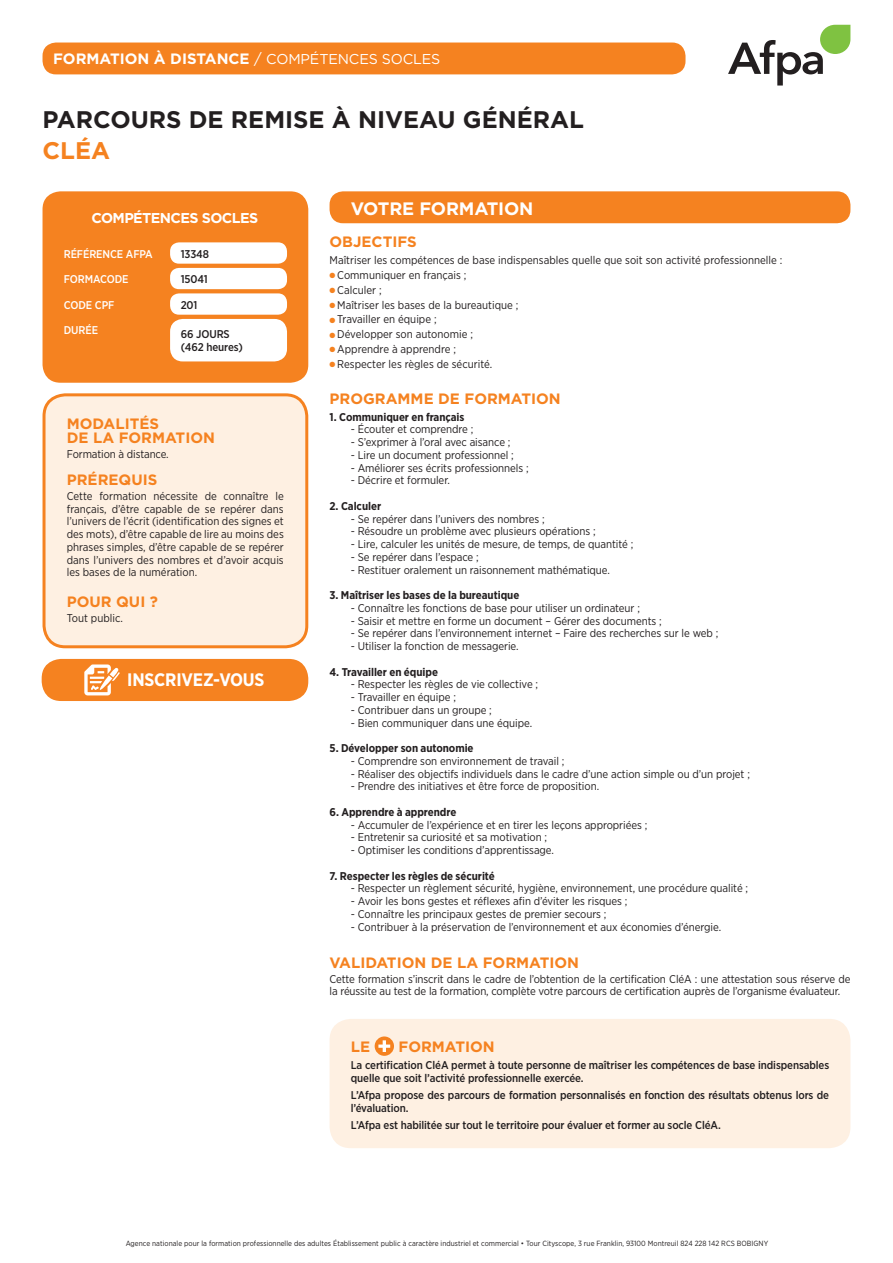
<style>
.page{position:relative;width:893px;height:1263px;background:#fff}
.page>*{position:absolute;margin:0;border:0;box-sizing:border-box;transform-origin:0 0}
.t1{font:700 24px "Gotham";color:#231f20}
.t2{font:700 24px "Gotham";color:#f58220}
.t3{font:700 18px "Gotham";color:#fff}
.t4{font:700 18px "Gotham Narrow";letter-spacing:-.01em;color:#fff}
.t5{font:700 15px/14.2px "Gotham";color:#f58220}
.t6{font:700 15px "Gotham";color:#fff}
.t7{font:14.25px "Gotham";letter-spacing:-.01em;color:#fff}
.t8{font:700 14.25px "Gotham";color:#fff}
.t9{font:11.25px/12.8px "Gotham Narrow";letter-spacing:-.005em;color:#231f20;text-align:justify}
.t10{font:500 11.25px/12.8px "Gotham Narrow";letter-spacing:-.01em;color:#231f20}
.t11{font:700 11.25px "Gotham Narrow";letter-spacing:-.005em;color:#231f20}
.t12{font:500 11.25px "Gotham Narrow";letter-spacing:-.01em;color:#fff}
.t13{font:7.5px "Gotham Narrow";letter-spacing:.005em;color:#231f20}
.s1{font-weight:700;font-size:15px}
.s2{font-size:15px}
.s3{color:#f58220}
</style>
<div class="page">
<div style="left:330px;top:1019px;width:520px;height:129px;background:#fef0e2;border-radius:21px"></div>
<svg style="left:728px;top:25px;width:122px;height:61px"></svg>
<div style="left:44px;top:395px;width:263px;height:252px;background:#fef0e2;border-radius:21px"></div>
<div style="left:43px;top:393px;width:265px;height:255px;border:3px solid #f58220;border-radius:21px"></div>
<div style="left:43px;top:43px;width:642px;height:31px;background:#f58220;border-radius:14px"></div>
<div style="left:330px;top:191px;width:520px;height:32px;background:#f58220;border-radius:14px"></div>
<div style="left:43px;top:191px;width:265px;height:192px;background:#f58220;border-radius:18px"></div>
<div style="left:170px;top:242px;width:117px;height:22px;background:#fff;border-radius:9px"></div>
<div style="left:170px;top:268px;width:117px;height:21px;background:#fff;border-radius:9px"></div>
<div style="left:170px;top:293px;width:117px;height:22px;background:#fff;border-radius:9px"></div>
<svg style="left:375px;top:1036px;width:19px;height:20px"></svg>
<svg style="left:378px;top:1040px;width:12px;height:12px"></svg>
<div style="left:42px;top:659px;width:266px;height:42px;background:#f58220;border-radius:20px"></div>
<svg style="left:84px;top:664px;width:36px;height:31px"></svg>
<div style="left:170px;top:319px;width:117px;height:42px;background:#fff;border-radius:13px"></div>
<h3 class="t6" style="left:53px;top:49px;width:22px">FORMATION</h3>
<h3 class="t6" style="left:154px;top:49px;width:27px">À DISTAN</h3>
<p class="t7" style="left:229px;top:50px;width:213px"><span class="s1">CE</span> <span class="s2">/</span> COMPÉTENCES SOCLES</p>
<h1 class="t1" style="left:43px;top:104px;width:87px">PARCOURS</h1>
<h1 class="t1" style="left:189px;top:104px;width:59px">DE REMISE</h1>
<h1 class="t1" style="left:332px;top:104px;width:43px">À NIVEAU</h1>
<h1 class="t1" style="left:463px;top:104px;width:37px">GÉNÉRAL</h1>
<h1 class="t2" style="left:43px;top:134px;width:69px">CLÉA</h1>
<p class="t8" style="left:91px;top:208px;width:11px">COMPÉTEN</p>
<p class="t8" style="left:171px;top:208px;width:71px">CES SOCLES</p>
<p class="t10" style="left:181px;top:247px;width:30px">13348</p>
<p class="t10" style="left:181px;top:273px;width:29px">15041</p>
<p class="t10" style="left:181px;top:298px;width:18px">201</p>
<p class="t12" style="left:64px;top:247px;width:91px">RÉFÉRENCE AFPA</p>
<p class="t12" style="left:64px;top:272px;width:66px">FORMACODE</p>
<p class="t12" style="left:64px;top:298px;width:52px">CODE CPF</p>
<p class="t12" style="left:64px;top:323px;width:36px">DURÉE</p>
<p class="t10" style="left:181px;top:328px;width:29px">66 jour</p>
<p class="t10" style="left:181px;top:328px;width:64px;text-indent:43px">s (462 heures)</p>
<h3 class="t5" style="left:67px;top:416px;width:150px">MODALITÉS<br>DE LA FORMATION</h3>
<p class="t9" style="left:67px;top:448px;width:103px">Formation à distance.</p>
<h3 class="t5" style="left:67px;top:473px;width:92px">PRÉREQUIS</h3>
<p class="t9" style="left:67px;top:490px;width:219px">Cette formation nécessite de connaître le français, d’être capable de se repérer dans l’univers de l’écrit (identification des signes et des mots), d’être capable de lire au moins des phrases simples, d’être capable de se repérer dans l’univers des nombres et d’avoir acquis les bases de la numération.</p>
<h3 class="t5" style="left:67px;top:595px;width:93px">POUR QUI ?</h3>
<p class="t9" style="left:67px;top:612px;width:58px">Tout public.</p>
<h2 class="t4" style="left:127px;top:669px;width:139px">INSCRIVEZ-VOUS</h2>
<h2 class="t3" style="left:351px;top:196px;width:26px">VOTRE</h2>
<h2 class="t3" style="left:419px;top:196px;width:14px">FORMATION</h2>
<h3 class="t5" style="left:330px;top:234px;width:89px">OBJECTIFS</h3>
<p class="t9" style="left:330px;top:253px;width:454px">Maîtriser les compétences de base indispensables quelle que soit son activité professionnelle :</p>
<p class="t9" style="left:330px;top:268px;width:138px"><span class="s3">●</span> Communiquer en français ;</p>
<p class="t9" style="left:330px;top:283px;width:54px"><span class="s3">●</span> Calculer ;</p>
<p class="t9" style="left:330px;top:298px;width:190px"><span class="s3">●</span> Maîtriser les bases de la bureautique ;</p>
<p class="t9" style="left:330px;top:313px;width:109px"><span class="s3">●</span> Travailler en équipe ;</p>
<p class="t9" style="left:330px;top:328px;width:145px"><span class="s3">●</span> Développer son autonomie ;</p>
<p class="t9" style="left:330px;top:343px;width:128px"><span class="s3">●</span> Apprendre à apprendre ;</p>
<p class="t9" style="left:330px;top:358px;width:164px"><span class="s3">●</span> Respecter les règles de sécurité.</p>
<h3 class="t5" style="left:330px;top:391px;width:233px">PROGRAMME DE FORMATION</h3>
<p class="t11" style="left:330px;top:410px;width:136px">1. Communiquer en français</p>
<p class="t9" style="left:351px;top:423px;width:124px">- Écouter et comprendre ;</p>
<p class="t9" style="left:351px;top:436px;width:161px">- S’exprimer à l’oral avec aisance ;</p>
<p class="t9" style="left:351px;top:448px;width:165px">- Lire un document professionnel ;</p>
<p class="t9" style="left:351px;top:461px;width:179px">- Améliorer ses écrits professionnels ;</p>
<p class="t9" style="left:351px;top:474px;width:101px">- Décrire et formuler.</p>
<p class="t11" style="left:330px;top:499px;width:53px">2. Calculer</p>
<p class="t9" style="left:351px;top:512px;width:195px">- Se repérer dans l’univers des nombres ;</p>
<p class="t9" style="left:351px;top:525px;width:246px">- Résoudre un problème avec plusieurs opérations ;</p>
<p class="t9" style="left:351px;top:538px;width:284px">- Lire, calculer les unités de mesure, de temps, de quantité ;</p>
<p class="t9" style="left:351px;top:550px;width:129px">- Se repérer dans l’espace ;</p>
<p class="t9" style="left:351px;top:563px;width:261px">- Restituer oralement un raisonnement mathématique.</p>
<p class="t11" style="left:330px;top:588px;width:191px">3. Maîtriser les bases de la bureautique</p>
<p class="t9" style="left:351px;top:601px;width:291px">- Connaître les fonctions de base pour utiliser un ordinateur ;</p>
<p class="t9" style="left:351px;top:614px;width:312px">- Saisir et mettre en forme un document – Gérer des documents ;</p>
<p class="t9" style="left:351px;top:627px;width:369px">- Se repérer dans l’environnement internet – Faire des recherches sur le web ;</p>
<p class="t9" style="left:351px;top:640px;width:169px">- Utiliser la fonction de messagerie.</p>
<p class="t11" style="left:330px;top:665px;width:110px">4. Travailler en équipe</p>
<p class="t9" style="left:351px;top:678px;width:189px">- Respecter les règles de vie collective ;</p>
<p class="t9" style="left:351px;top:691px;width:107px">- Travailler en équipe ;</p>
<p class="t9" style="left:351px;top:703px;width:143px">- Contribuer dans un groupe ;</p>
<p class="t9" style="left:351px;top:716px;width:183px">- Bien communiquer dans une équipe.</p>
<p class="t11" style="left:330px;top:741px;width:146px">5. Développer son autonomie</p>
<p class="t9" style="left:351px;top:754px;width:215px">- Comprendre son environnement de travail ;</p>
<p class="t9" style="left:351px;top:767px;width:401px">- Réaliser des objectifs individuels dans le cadre d’une action simple ou d’un projet ;</p>
<p class="t9" style="left:351px;top:780px;width:250px">- Prendre des initiatives et être force de proposition.</p>
<p class="t11" style="left:330px;top:805px;width:128px">6. Apprendre à apprendre</p>
<p class="t9" style="left:351px;top:818px;width:298px">- Accumuler de l’expérience et en tirer les leçons appropriées ;</p>
<p class="t9" style="left:351px;top:831px;width:198px">- Entretenir sa curiosité et sa motivation ;</p>
<p class="t9" style="left:351px;top:844px;width:205px">- Optimiser les conditions d’apprentissage.</p>
<p class="t11" style="left:330px;top:869px;width:167px">7. Respecter les règles de sécurité</p>
<p class="t9" style="left:351px;top:882px;width:399px">- Respecter un règlement sécurité, hygiène, environnement, une procédure qualité ;</p>
<p class="t9" style="left:351px;top:894px;width:278px">- Avoir les bons gestes et réflexes afin d’éviter les risques ;</p>
<p class="t9" style="left:351px;top:907px;width:257px">- Connaître les principaux gestes de premier secours ;</p>
<p class="t9" style="left:351px;top:920px;width:372px">- Contribuer à la préservation de l’environnement et aux économies d’énergie.</p>
<h3 class="t5" style="left:330px;top:955px;width:251px">VALIDATION DE LA FORMATION</h3>
<p class="t9" style="left:330px;top:972px;width:522px">Cette formation s’inscrit dans le cadre de l’obtention de la certification CléA : une attestation sous réserve de la réussite au test de la formation, complète votre parcours de certification auprès de l’organisme évaluateur.</p>
<h3 class="t5" style="left:351px;top:1039px;width:21px">LE</h3>
<h3 class="t5" style="left:398px;top:1039px;width:98px">FORMATION</h3>
<p class="t10" style="left:351px;top:1059px;width:480px">La certification CléA permet à toute personne de maîtriser les compétences de base indispensables quelle que soit l’activité professionnelle exercée.</p>
<p class="t10" style="left:351px;top:1088px;width:480px">L’Afpa propose des parcours de formation personnalisés en fonction des résultats obtenus lors de l’évaluation.</p>
<p class="t10" style="left:351px;top:1118px;width:371px">L’Afpa est habilitée sur tout le territoire pour évaluer et former au socle CléA.</p>
<p class="t13" style="left:126px;top:1238px;width:644px">Agence nationale pour la formation professionnelle des adultes Établissement public à caractère industriel et commercial • Tour Cityscope, 3 rue Franklin, 93100 Montreuil 824 228 142 RCS BOBIGNY</p>
</div>
